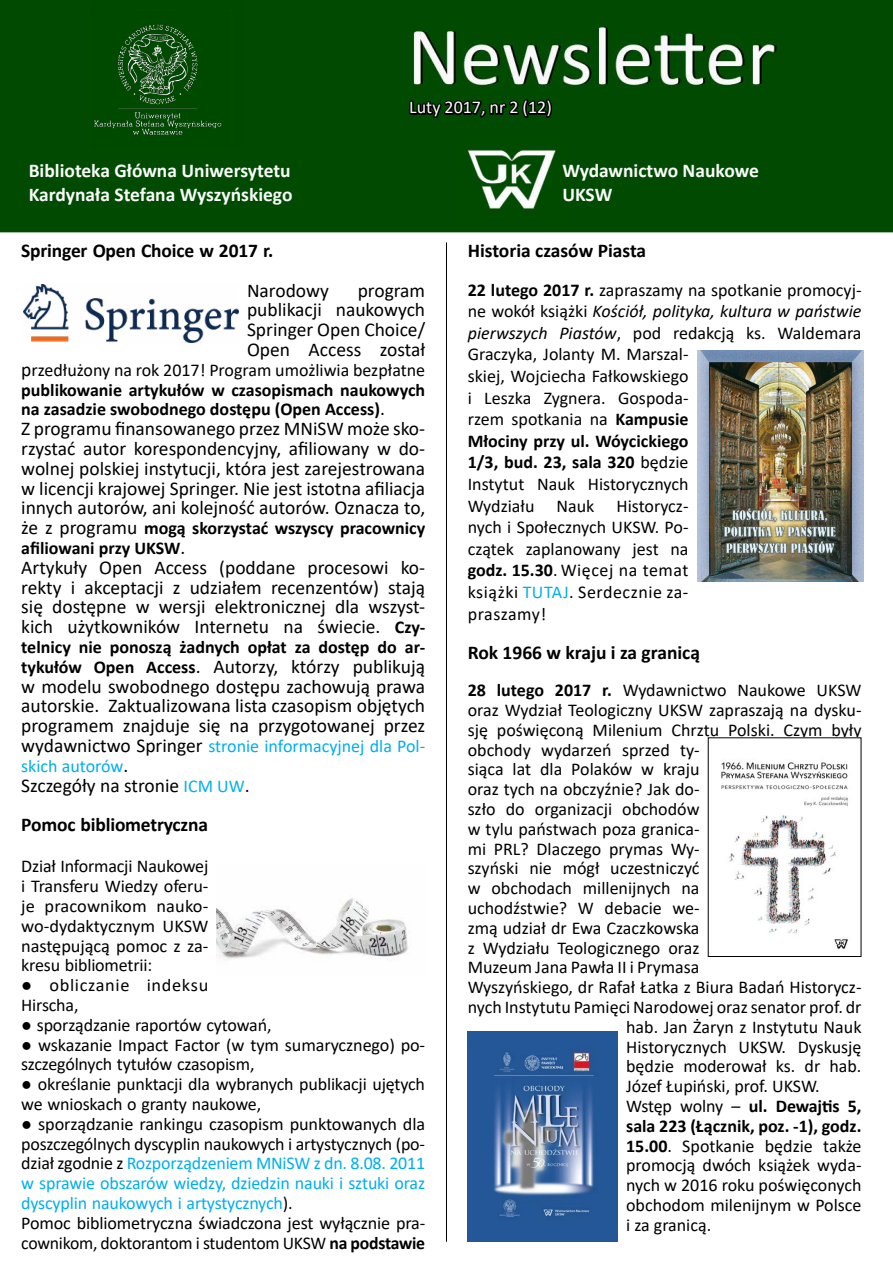
<style>
.page{position:relative;width:893px;height:1263px;background:#fff}
.page>*{position:absolute;margin:0;border:0;box-sizing:border-box;transform-origin:0 0}
.t1{font:19.5px/19.8px "Calibri";color:#000;text-align:justify}
.t2{font:700 19.5px/39.6px "Calibri";letter-spacing:-.01em;color:#000}
.t3{font:700 19.5px/23.4px "Calibri";color:#fafafa}
.t4{font:18px/21.6px "Calibri";letter-spacing:-.005em;color:#000}
.t5{font:700 18px/19.8px "Calibri";color:#000;text-align:justify}
.t6{font:18px/19.8px "Calibri";color:#00aeef}
.t7{font:18px/19.8px "Calibri";letter-spacing:.035em;color:#000}
.t8{font:18px "Calibri";color:#fafafa}
.s1{font-weight:700}
.s2{font-style:italic}
.s3{color:#00aeef}
.s4{font-weight:400}
.s5{font-weight:400;font-size:19.5px}
.s6{font-weight:700;font-size:18px}
.s7{font-size:19.5px;color:#000}
.s8{font-weight:400;font-size:18px;color:#00aeef}
</style>
<div class="page">
<div style="left:0;top:0;width:893px;height:233px;background:#004b01"></div>
<svg style="left:408px;top:88px;width:146px;height:46px"></svg>
<img style="left:91px;top:0;width:150px;height:148px">
<img style="left:457px;top:141px;width:108px;height:83px">
<img style="left:23px;top:285px;width:216px;height:57px">
<img style="left:217px;top:898px;width:192px;height:62px">
<hr style="left:446px;top:242px;width:1px;height:1000px;background:#000">
<img style="left:721px;top:762px;width:127px;height:187px">
<img style="left:468px;top:1031px;width:150px;height:211px">
<img style="left:697px;top:351px;width:166px;height:230px">
<p class="t8" style="left:409px;top:95px;width:144px">Luty 2017, nr 2 (12)</p>
<p class="t3" style="left:29px;top:159px;width:265px">Biblioteka Główna Uniwersytetu<br>Kardynała Stefana Wyszyńskiego</p>
<p class="t3" style="left:562px;top:159px;width:198px">Wydawnictwo Naukowe<br>UKSW</p>
<p class="t2" style="left:21px;top:230px;width:254px">Springer Open Choice w 2017 r.</p>
<p class="t1" style="left:247px;top:280px;width:84px">Narodowy</p>
<p class="t2" style="left:468px;top:230px;width:180px">Historia czasów Piasta</p>
<p class="t4" style="left:468px;top:278px;width:395px"><span class="s1">22 lutego 2017 r.</span> zapraszamy na spotkanie promocyj&shy;ne wokół książki <span class="s2">Kościół, polityka, kultura w państwie pierwszych Piastów</span>, pod redakcją ks. Waldemara<br>Graczyka, Jolanty M. Marszal-<br>skiej, Wojciecha Fałkowskiego<br>i Leszka Zygnera. Gospoda-<br>rzem spotkania na <span class="s1">Kampusie<br>Młociny przy ul. Wóycickiego<br>1/3, bud. 23, sala 320</span> będzie<br>Instytut Nauk Historycznych<br>Wydziału Nauk Historycz-<br>nych i Społecznych UKSW. Po-<br>czątek zaplanowany jest na<br><span class="s1">godz. 15.30</span>. Więcej na temat<br>książki <span class="s3">TUTAJ</span>. Serdecznie za-<br>praszamy!</p>
<p class="t2" style="left:468px;top:633px;width:234px">Rok 1966 w kraju i za granicą</p>
<p class="t4" style="left:468px;top:679px;width:395px"><span class="s1">28 lutego 2017 r.</span> Wydawnictwo Naukowe UKSW</p>
<p class="t4" style="left:468px;top:699px;width:395px">oraz Wydział Teologiczny UKSW zapraszają na dysku-</p>
<p class="t4" style="left:468px;top:718px;width:395px">sję poświęconą Milenium Chrztu Polski. Czym były</p>
<p class="t4" style="left:468px;top:738px;width:233px">obchody wydarzeń sprzed ty-</p>
<p class="t4" style="left:468px;top:758px;width:233px">siąca lat dla Polaków w kraju</p>
<p class="t4" style="left:468px;top:778px;width:233px">oraz tych na obczyźnie? Jak do-</p>
<p class="t4" style="left:468px;top:798px;width:233px">szło do organizacji obchodów</p>
<p class="t4" style="left:468px;top:817px;width:233px">w tylu państwach poza granica-</p>
<p class="t4" style="left:468px;top:837px;width:233px">mi PRL? Dlaczego prymas Wy-</p>
<p class="t4" style="left:468px;top:857px;width:233px">szyński nie mógł uczestniczyć</p>
<p class="t4" style="left:468px;top:877px;width:233px">w obchodach millenijnych na</p>
<p class="t4" style="left:468px;top:897px;width:233px">uchodźstwie? W debacie we-</p>
<p class="t4" style="left:468px;top:916px;width:233px">zmą udział dr Ewa Czaczkowska</p>
<p class="t4" style="left:468px;top:936px;width:233px">z Wydziału Teologicznego oraz</p>
<p class="t4" style="left:468px;top:956px;width:233px">Muzeum Jana Pawła II i Prymasa</p>
<p class="t4" style="left:468px;top:976px;width:395px">Wyszyńskiego, dr Rafał Łatka z Biura Badań Historycz-</p>
<p class="t4" style="left:468px;top:996px;width:395px">nych Instytutu Pamięci Narodowej oraz senator prof. dr</p>
<p class="t4" style="left:626px;top:1015px;width:237px">hab. Jan Żaryn z Instytutu Nauk</p>
<p class="t4" style="left:626px;top:1035px;width:237px">Historycznych UKSW. Dyskusję</p>
<p class="t4" style="left:626px;top:1055px;width:237px">będzie moderował ks. dr hab.</p>
<p class="t4" style="left:626px;top:1075px;width:195px">Józef Łupiński, prof. UKSW.</p>
<p class="t5" style="left:626px;top:1096px;width:237px"><span class="s4">Wstęp wolny –</span> ul. Dewajtis 5,</p>
<p class="t5" style="left:626px;top:1115px;width:237px">sala 223 (Łącznik, poz. -1), godz.</p>
<p class="t4" style="left:626px;top:1134px;width:237px"><span class="s1">15.00</span>. Spotkanie będzie także</p>
<p class="t4" style="left:626px;top:1154px;width:237px">promocją dwóch książek wyda-</p>
<p class="t4" style="left:626px;top:1174px;width:237px">nych w 2016 roku poświęconych</p>
<p class="t4" style="left:626px;top:1194px;width:237px">obchodom milenijnym w Polsce</p>
<p class="t4" style="left:626px;top:1213px;width:87px">i za granicą.</p>
<p class="t1" style="left:247px;top:280px;width:180px;text-indent:111px">program publikacji naukowych Springer Open Choice/ Open Access został</p>
<p class="t5" style="left:21px;top:360px;width:405px"><span class="s5">p</span><span class="s4">rzedłużony na rok 2017! Program umożliwia bezpłatne </span>publikowanie artykułów w czasopismach naukowych na zasadzie swobodnego dostępu (Open Access)<span class="s5">.</span></p>
<p class="t1" style="left:21px;top:418px;width:405px">Z programu finansowanego przez MNiSW może sko&shy;rzystać autor korespondencyjny, afiliowany w do&shy;wolnej polskiej instytucji, która jest zarejestrowana w licencji krajowej Springer. Nie jest istotna afiliacja innych autorów, ani kolejność autorów. Oznacza to,</p>
<p class="t5" style="left:21px;top:518px;width:405px"><span class="s5">że z programu</span> mogą skorzystać wszyscy pracownicy afiliowani przy UKSW<span class="s5">.</span></p>
<p class="t1" style="left:21px;top:557px;width:405px">Artykuły Open Access (poddane procesowi ko&shy;rekty i akceptacji z udziałem recenzentów) stają się dostępne w wersji elektronicznej dla wszyst&shy;kich użytkowników Internetu na świecie. <span class="s6">Czy-</span></p>
<p class="t5" style="left:21px;top:637px;width:405px">telnicy nie ponoszą żadnych opłat za dostęp do ar-</p>
<p class="t1" style="left:21px;top:656px;width:405px"><span class="s6">tykułów Open Access</span>. Autorzy, którzy publikują w modelu swobodnego dostępu zachowują prawa autorskie. Zaktualizowana lista czasopism objętych programem znajduje się na przygotowanej przez</p>
<p class="t6" style="left:21px;top:736px;width:405px"><span class="s7">wydawnictwo Springer</span> stronie informacyjnej dla Pol&shy;skich autorów<span class="s7">.</span></p>
<p class="t2" style="left:21px;top:765px;width:230px"><span class="s4">Szczegóły na stronie</span> <span class="s8">ICM UW</span><span class="s4">.<br></span>Pomoc bibliometryczna</p>
<p class="t4" style="left:21px;top:856px;width:189px;line-height:19.8px;text-align:justify">Dział Informacji Naukowej i Transferu Wiedzy oferu&shy;je pracownikom nauko&shy;wo-dydaktycznym UKSW następującą pomoc z za&shy;kresu bibliometrii:</p>
<p class="t7" style="left:21px;top:975px;width:189px">● obliczanie indeksu<br>Hirscha,</p>
<p class="t4" style="left:21px;top:1013px;width:252px">● sporządzanie raportów cytowań,</p>
<p class="t4" style="left:21px;top:1034px;width:405px;line-height:19.8px">● wskazanie Impact Factor (w tym sumarycznego) po&shy;szczególnych tytułów czasopism,</p>
<p class="t4" style="left:21px;top:1074px;width:405px;line-height:19.8px">● określanie punktacji dla wybranych publikacji ujętych we wnioskach o granty naukowe,</p>
<p class="t4" style="left:21px;top:1113px;width:405px;line-height:19.8px">● sporządzanie rankingu czasopism punktowanych dla poszczególnych dyscyplin naukowych i artystycznych (po&shy;dział zgodnie z <span class="s3">Rozporządzeniem MNiSW z dn. 8.08. 2011 w sprawie obszarów wiedzy, dziedzin nauki i sztuki oraz dyscyplin naukowych i artystycznych</span>).<br>Pomoc bibliometryczna świadczona jest wyłącznie pra&shy;cownikom, doktorantom i studentom UKSW <span class="s1">na podstawie</span></p>
</div>
